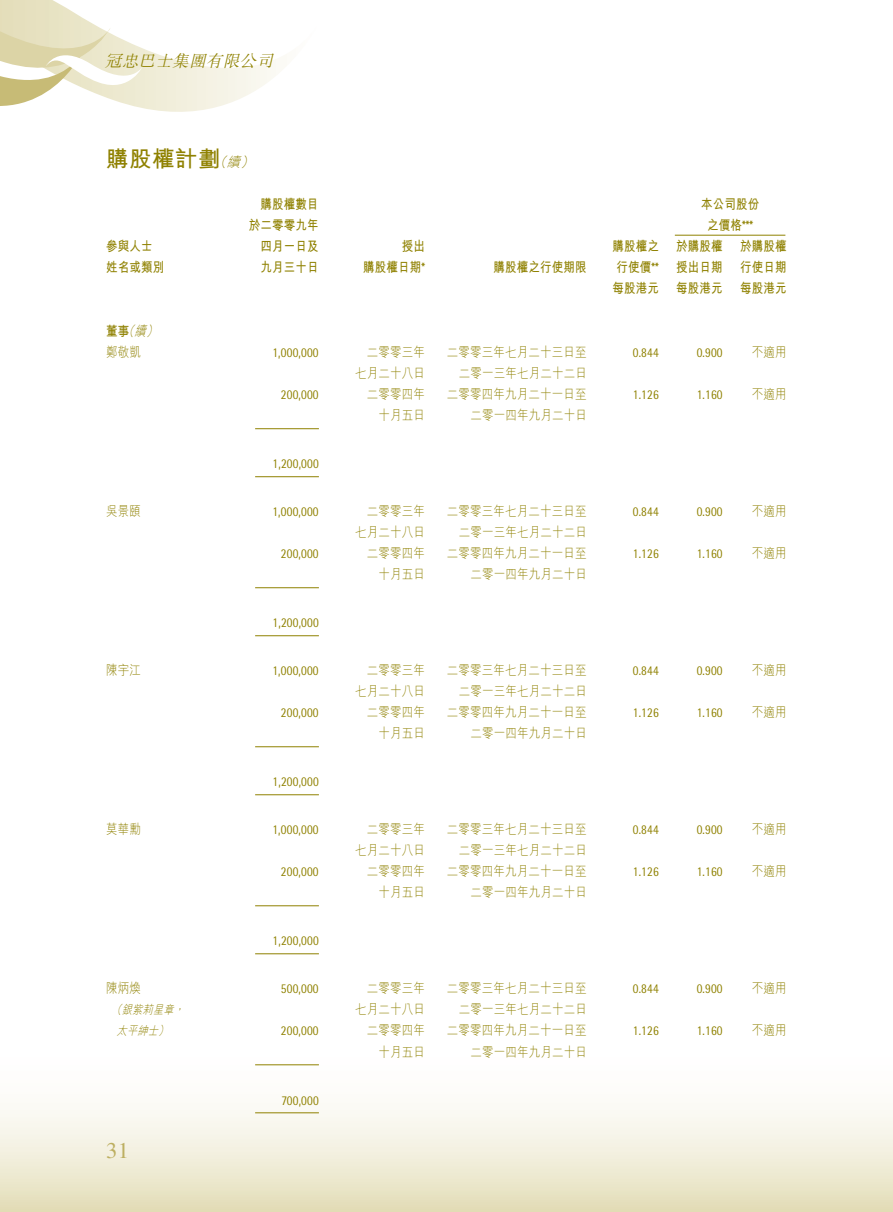
<style>
.page{position:relative;width:893px;height:1212px;background:#fff}
.page>*{position:absolute;margin:0;border:0;box-sizing:border-box;transform-origin:0 0}
.t1{font:700 22.5px "M Hei HK";letter-spacing:.015em;color:#8f8100}
.t2{font:22.5px "Times LT Std";color:#bdaf61}
.t3{font:italic 300 16.5px "M Sung HK";color:#8f8100}
.t4{font:300 13.5px "M Hei HK";letter-spacing:.015em;color:#8f8100;scale:.85 1}
.t5{font:13.5px "Rotis Semi Sans";letter-spacing:.015em;color:#8f8100;scale:.85 1}
.t6{font:700 13.5px "M Hei HK";letter-spacing:.015em;color:#8f8100;scale:.85 1}
.t7{font:italic 300 13.5px "M Hei HK";color:#8f8100}
.t8{font:italic 300 13.5px "M Hei HK";color:#8f8100;scale:.85 1}
.t9{font:italic 300 12px "M Hei HK";color:#8f8100;scale:.85 1}
.s1{font-weight:300;font-style:italic}
.s2{font-family:"Rotis Semi Sans"}
</style>
<div class="page">
<svg style="left:143px;top:48px;width:133px;height:64px"></svg>
<div style="left:0;top:1033px;width:893px;height:179px;background:linear-gradient(to bottom,#fff,#e7e2c2)"></div>
<svg style="left:0;top:0;width:143px;height:108px"></svg>
<hr style="left:675px;top:235px;width:110px;height:1px;background:#8f8100">
<hr style="left:255px;top:428px;width:64px;height:1px;background:#8f8100">
<hr style="left:255px;top:476px;width:64px;height:1px;background:#8f8100">
<hr style="left:255px;top:587px;width:64px;height:1px;background:#8f8100">
<hr style="left:255px;top:635px;width:64px;height:1px;background:#8f8100">
<hr style="left:255px;top:746px;width:64px;height:1px;background:#8f8100">
<hr style="left:255px;top:794px;width:64px;height:1px;background:#8f8100">
<hr style="left:255px;top:905px;width:64px;height:1px;background:#8f8100">
<hr style="left:255px;top:953px;width:64px;height:1px;background:#8f8100">
<hr style="left:255px;top:1064px;width:64px;height:1px;background:#8f8100">
<hr style="left:255px;top:1112px;width:64px;height:1px;background:#8f8100">
<p class="t3" style="left:105px;top:49px;width:174px">冠忠巴士集團有限公司</p>
<h1 class="t1" style="left:106px;top:142px;width:116px">購股權計劃</h1>
<p class="t7" style="left:227px;top:152px;width:19px">續</p>
<p class="t7" style="left:213px;top:152px;width:19px">（</p>
<p class="t7" style="left:240px;top:152px;width:19px">(</p>
<p class="t6" style="left:261px;top:194px;width:70px">購股權數目</p>
<p class="t6" style="left:106px;top:236px;width:56px">參與人士</p>
<p class="t6" style="left:106px;top:257px;width:70px">姓名或類別</p>
<p class="t6" style="left:106px;top:322px;width:53px">董事<span class="s1">續</span></p>
<p class="t8" style="left:123px;top:322px;width:20px">（</p>
<p class="t8" style="left:146px;top:322px;width:20px">(</p>
<p class="t4" style="left:106px;top:343px;width:42px">鄭敬凱</p>
<p class="t4" style="left:106px;top:502px;width:42px">吳景頤</p>
<p class="t4" style="left:106px;top:661px;width:42px">陳宇江</p>
<p class="t4" style="left:106px;top:820px;width:42px">莫華勳</p>
<p class="t4" style="left:106px;top:979px;width:42px">陳炳煥</p>
<p class="t9" style="left:112px;top:1002px;width:18px">（</p>
<p class="t9" style="left:122px;top:1002px;width:67px">銀紫莉星章</p>
<p class="t9" style="left:174px;top:1002px;width:18px">，</p>
<p class="t9" style="left:158px;top:1023px;width:18px">）</p>
<p class="t9" style="left:117px;top:1023px;width:54px">太平紳士</p>
<h1 class="t2" style="left:106px;top:1138px;width:11px">31</h1>
<p class="t6" style="left:249px;top:215px;width:84px">於二零零九年</p>
<p class="t6" style="left:261px;top:236px;width:70px">四月一日及</p>
<p class="t6" style="left:261px;top:257px;width:70px">九月三十日</p>
<p class="t5" style="left:272px;top:345px;width:56px">1,000,000</p>
<p class="t5" style="left:281px;top:387px;width:46px">200,000</p>
<p class="t5" style="left:273px;top:456px;width:56px">1,200,000</p>
<p class="t5" style="left:272px;top:504px;width:56px">1,000,000</p>
<p class="t5" style="left:281px;top:546px;width:46px">200,000</p>
<p class="t5" style="left:273px;top:615px;width:56px">1,200,000</p>
<p class="t5" style="left:272px;top:663px;width:56px">1,000,000</p>
<p class="t5" style="left:281px;top:705px;width:46px">200,000</p>
<p class="t5" style="left:273px;top:774px;width:56px">1,200,000</p>
<p class="t5" style="left:272px;top:822px;width:56px">1,000,000</p>
<p class="t5" style="left:281px;top:864px;width:46px">200,000</p>
<p class="t5" style="left:273px;top:933px;width:56px">1,200,000</p>
<p class="t5" style="left:281px;top:981px;width:46px">500,000</p>
<p class="t5" style="left:281px;top:1023px;width:46px">200,000</p>
<p class="t5" style="left:281px;top:1092px;width:46px">700,000</p>
<p class="t6" style="left:701px;top:194px;width:70px">本公司股份</p>
<p class="t6" style="left:707px;top:215px;width:56px">之價格 <span class="s2">***</span></p>
<p class="t6" style="left:402px;top:236px;width:29px">授出</p>
<p class="t6" style="left:612px;top:236px;width:56px">購股權之</p>
<p class="t6" style="left:676px;top:236px;width:56px">於購股權</p>
<p class="t6" style="left:740px;top:236px;width:56px">於購股權</p>
<p class="t6" style="left:363px;top:257px;width:74px">購股權日期<span class="s2">*</span></p>
<p class="t6" style="left:493px;top:257px;width:111px">購股權之行使期限</p>
<p class="t6" style="left:616px;top:257px;width:51px">行使價<span class="s2">**</span></p>
<p class="t6" style="left:676px;top:257px;width:56px">授出日期</p>
<p class="t6" style="left:740px;top:257px;width:56px">行使日期</p>
<p class="t6" style="left:612px;top:278px;width:56px">每股港元</p>
<p class="t6" style="left:676px;top:278px;width:56px">每股港元</p>
<p class="t6" style="left:740px;top:278px;width:56px">每股港元</p>
<p class="t4" style="left:367px;top:343px;width:70px">二零零三年</p>
<p class="t4" style="left:447px;top:343px;width:166px">二零零三年七月二十三日至</p>
<p class="t5" style="left:633px;top:345px;width:32px">0.844</p>
<p class="t5" style="left:697px;top:345px;width:32px">0.900</p>
<p class="t4" style="left:752px;top:343px;width:42px">不適用</p>
<p class="t4" style="left:355px;top:364px;width:84px">七月二十八日</p>
<p class="t4" style="left:459px;top:364px;width:152px">二零一三年七月二十二日</p>
<p class="t4" style="left:367px;top:385px;width:70px">二零零四年</p>
<p class="t4" style="left:447px;top:385px;width:166px">二零零四年九月二十一日至</p>
<p class="t5" style="left:633px;top:387px;width:32px">1.126</p>
<p class="t5" style="left:697px;top:387px;width:32px">1.160</p>
<p class="t4" style="left:752px;top:385px;width:42px">不適用</p>
<p class="t4" style="left:379px;top:406px;width:56px">十月五日</p>
<p class="t4" style="left:470px;top:406px;width:138px">二零一四年九月二十日</p>
<p class="t4" style="left:367px;top:502px;width:70px">二零零三年</p>
<p class="t4" style="left:447px;top:502px;width:166px">二零零三年七月二十三日至</p>
<p class="t5" style="left:633px;top:504px;width:32px">0.844</p>
<p class="t5" style="left:697px;top:504px;width:32px">0.900</p>
<p class="t4" style="left:752px;top:502px;width:42px">不適用</p>
<p class="t4" style="left:355px;top:523px;width:84px">七月二十八日</p>
<p class="t4" style="left:459px;top:523px;width:152px">二零一三年七月二十二日</p>
<p class="t4" style="left:367px;top:544px;width:70px">二零零四年</p>
<p class="t4" style="left:447px;top:544px;width:166px">二零零四年九月二十一日至</p>
<p class="t5" style="left:633px;top:546px;width:32px">1.126</p>
<p class="t5" style="left:697px;top:546px;width:32px">1.160</p>
<p class="t4" style="left:752px;top:544px;width:42px">不適用</p>
<p class="t4" style="left:379px;top:565px;width:56px">十月五日</p>
<p class="t4" style="left:470px;top:565px;width:138px">二零一四年九月二十日</p>
<p class="t4" style="left:367px;top:661px;width:70px">二零零三年</p>
<p class="t4" style="left:447px;top:661px;width:166px">二零零三年七月二十三日至</p>
<p class="t5" style="left:633px;top:663px;width:32px">0.844</p>
<p class="t5" style="left:697px;top:663px;width:32px">0.900</p>
<p class="t4" style="left:752px;top:661px;width:42px">不適用</p>
<p class="t4" style="left:355px;top:682px;width:84px">七月二十八日</p>
<p class="t4" style="left:459px;top:682px;width:152px">二零一三年七月二十二日</p>
<p class="t4" style="left:367px;top:703px;width:70px">二零零四年</p>
<p class="t4" style="left:447px;top:703px;width:166px">二零零四年九月二十一日至</p>
<p class="t5" style="left:633px;top:705px;width:32px">1.126</p>
<p class="t5" style="left:697px;top:705px;width:32px">1.160</p>
<p class="t4" style="left:752px;top:703px;width:42px">不適用</p>
<p class="t4" style="left:379px;top:724px;width:56px">十月五日</p>
<p class="t4" style="left:470px;top:724px;width:138px">二零一四年九月二十日</p>
<p class="t4" style="left:367px;top:820px;width:70px">二零零三年</p>
<p class="t4" style="left:447px;top:820px;width:166px">二零零三年七月二十三日至</p>
<p class="t5" style="left:633px;top:822px;width:32px">0.844</p>
<p class="t5" style="left:697px;top:822px;width:32px">0.900</p>
<p class="t4" style="left:752px;top:820px;width:42px">不適用</p>
<p class="t4" style="left:355px;top:841px;width:84px">七月二十八日</p>
<p class="t4" style="left:459px;top:841px;width:152px">二零一三年七月二十二日</p>
<p class="t4" style="left:367px;top:862px;width:70px">二零零四年</p>
<p class="t4" style="left:447px;top:862px;width:166px">二零零四年九月二十一日至</p>
<p class="t5" style="left:633px;top:864px;width:32px">1.126</p>
<p class="t5" style="left:697px;top:864px;width:32px">1.160</p>
<p class="t4" style="left:752px;top:862px;width:42px">不適用</p>
<p class="t4" style="left:379px;top:883px;width:56px">十月五日</p>
<p class="t4" style="left:470px;top:883px;width:138px">二零一四年九月二十日</p>
<p class="t4" style="left:367px;top:979px;width:70px">二零零三年</p>
<p class="t4" style="left:447px;top:979px;width:166px">二零零三年七月二十三日至</p>
<p class="t5" style="left:633px;top:981px;width:32px">0.844</p>
<p class="t5" style="left:697px;top:981px;width:32px">0.900</p>
<p class="t4" style="left:752px;top:979px;width:42px">不適用</p>
<p class="t4" style="left:355px;top:1000px;width:84px">七月二十八日</p>
<p class="t4" style="left:459px;top:1000px;width:152px">二零一三年七月二十二日</p>
<p class="t4" style="left:367px;top:1021px;width:70px">二零零四年</p>
<p class="t4" style="left:447px;top:1021px;width:166px">二零零四年九月二十一日至</p>
<p class="t5" style="left:633px;top:1023px;width:32px">1.126</p>
<p class="t5" style="left:697px;top:1023px;width:32px">1.160</p>
<p class="t4" style="left:752px;top:1021px;width:42px">不適用</p>
<p class="t4" style="left:379px;top:1042px;width:56px">十月五日</p>
<p class="t4" style="left:470px;top:1042px;width:138px">二零一四年九月二十日</p>
</div>
